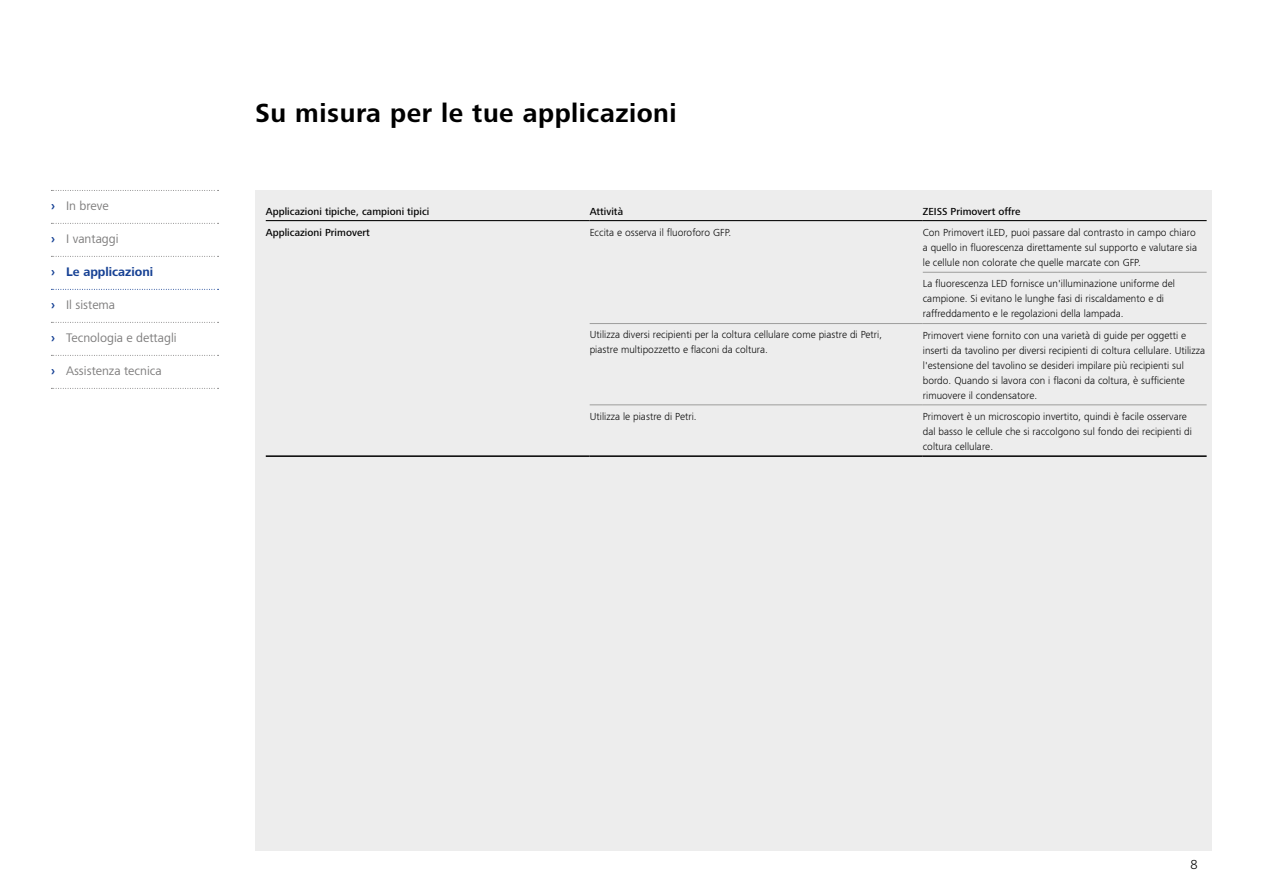
<style>
.page{position:relative;width:1263px;height:893px;background:#fff}
.page>*{position:absolute;margin:0;border:0;box-sizing:border-box;transform-origin:0 0}
.head_18_bd{font:700 27px "ZEISS Frutiger Next W1 G";letter-spacing:.02em;color:#000}
.t1{font:300 13.5px "ZEISS Frutiger Next W1 G";color:#000}
.t2{font:12.75px "ZEISS Frutiger Next W1 G";color:#7c7b7b}
.t3{font:700 12.75px "ZEISS Frutiger Next W1 G";color:#164194}
.table_7_lt{font:300 10.5px/15px "ZEISS Frutiger Next W1 G";letter-spacing:.005em;color:#000}
.table_7_med{font:500 10.5px "ZEISS Frutiger Next W1 G";letter-spacing:.005em;color:#000}
.s1{font-weight:700;color:#164194}
</style>
<div class="page">
<div style="left:255px;top:190px;width:957px;height:660px;background:#ededed"></div>
<hr style="left:266px;top:220px;width:324px;height:1px;background:#000">
<hr style="left:590px;top:220px;width:333px;height:1px;background:#000">
<hr style="left:923px;top:220px;width:283px;height:1px;background:#000">
<hr style="left:266px;top:455px;width:324px;height:2px;background:#000">
<hr style="left:923px;top:272px;width:283px;height:1px;background:#9d9d9c">
<hr style="left:923px;top:323px;width:283px;height:1px;background:#9d9d9c">
<hr style="left:923px;top:405px;width:283px;height:1px;background:#9d9d9c">
<hr style="left:590px;top:323px;width:333px;height:1px;background:#9d9d9c">
<hr style="left:590px;top:405px;width:333px;height:1px;background:#9d9d9c">
<hr style="left:590px;top:455px;width:333px;height:2px;background:#000">
<hr style="left:923px;top:455px;width:283px;height:2px;background:#000">
<svg style="left:51px;top:190px;width:168px;height:1px"></svg>
<svg style="left:51px;top:223px;width:168px;height:1px"></svg>
<svg style="left:51px;top:256px;width:168px;height:1px"></svg>
<svg style="left:51px;top:289px;width:168px;height:1px"></svg>
<svg style="left:51px;top:322px;width:168px;height:1px"></svg>
<svg style="left:51px;top:355px;width:168px;height:1px"></svg>
<svg style="left:51px;top:388px;width:168px;height:1px"></svg>
<p class="t2" style="left:51px;top:197px;width:59px"><span class="s1">›</span> In breve</p>
<p class="t2" style="left:51px;top:230px;width:69px"><span class="s1">›</span> I vantaggi</p>
<p class="t3" style="left:51px;top:263px;width:104px">› Le applicazioni</p>
<p class="t2" style="left:51px;top:296px;width:66px"><span class="s1">›</span> Il sistema</p>
<p class="t2" style="left:51px;top:329px;width:127px"><span class="s1">›</span> Tecnologia e dettagli</p>
<p class="t2" style="left:51px;top:362px;width:112px"><span class="s1">›</span> Assistenza tecnica</p>
<p class="head_18_bd" style="left:255px;top:93px;width:423px">Su misura per le tue applicazioni</p>
<p class="table_7_med" style="left:266px;top:204px;width:165px">Applicazioni tipiche, campioni tipici</p>
<p class="table_7_med" style="left:590px;top:204px;width:35px">Attività</p>
<p class="table_7_med" style="left:923px;top:204px;width:99px">ZEISS Primovert offre</p>
<p class="table_7_med" style="left:266px;top:225px;width:106px">Applicazioni Primovert</p>
<p class="table_7_lt" style="left:590px;top:224px;width:143px">Eccita e osserva il fluoroforo GFP.</p>
<p class="table_7_lt" style="left:923px;top:225px;width:276px">Con Primovert iLED, puoi passare dal contrasto in campo chiaro a quello in fluorescenza direttamente sul supporto e valutare sia le cellule non colorate che quelle marcate con GFP.</p>
<p class="table_7_lt" style="left:923px;top:276px;width:254px">La fluorescenza LED fornisce un'illuminazione uniforme del campione. Si evitano le lunghe fasi di riscaldamento e di raffreddamento e le regolazioni della lampada.</p>
<p class="table_7_lt" style="left:590px;top:327px;width:294px">Utilizza diversi recipienti per la coltura cellulare come piastre di Petri, piastre multipozzetto e flaconi da coltura.</p>
<p class="table_7_lt" style="left:923px;top:327px;width:284px">Primovert viene fornito con una varietà di guide per oggetti e inserti da tavolino per diversi recipienti di coltura cellulare. Utilizza l'estensione del tavolino se desideri impilare più recipienti sul bordo. Quando si lavora con i flaconi da coltura, è sufficiente rimuovere il condensatore.</p>
<p class="table_7_lt" style="left:590px;top:408px;width:109px">Utilizza le piastre di Petri.</p>
<p class="table_7_lt" style="left:923px;top:408px;width:271px">Primovert è un microscopio invertito, quindi è facile osservare dal basso le cellule che si raccolgono sul fondo dei recipienti di coltura cellulare.</p>
<p class="t1" style="left:1190px;top:855px;width:9px">8</p>
</div>
